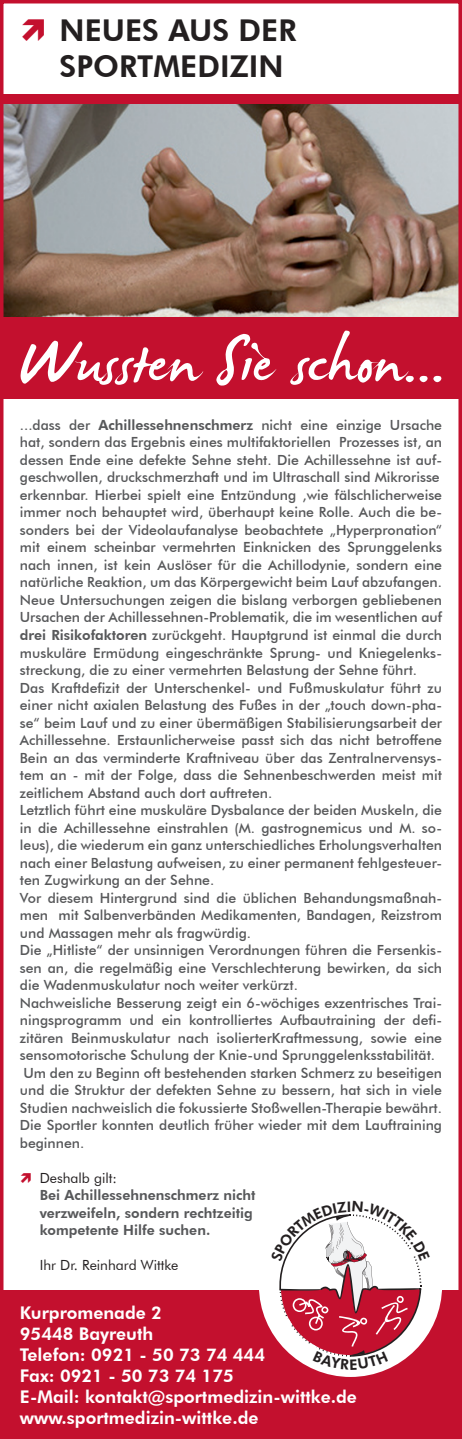
<style>
.page{position:relative;width:462px;height:1439px;background:#fff}
.page>*{position:absolute;margin:0;border:0;box-sizing:border-box;transform-origin:0 0}
.t1{font:800 30.1px/36.1px "Futura BT";color:#231f20}
.t2{font:800 17.5px/21px "Futura BT";color:#fff}
.t3{font:500 14px/17.5px "Futura BT";color:#57585a}
.t4{font:800 14px/17.5px "Futura BT";color:#57585a}
.t5{font:14px "Futura BT";color:#231f20}
.s1{font-weight:800}
</style>
<div class="page">
<div style="left:0;top:1290px;width:461px;height:149px;background:#c3102e"></div>
<div style="left:259px;top:1194px;width:182px;height:183px;background:#fff;border-radius:50%"></div>
<div style="left:0;top:94px;width:461px;height:10px;background:#c3102e"></div>
<img style="left:5px;top:104px;width:451px;height:213px">
<div style="left:0;top:317px;width:461px;height:82px;background:#c3102e"></div>
<svg style="left:20px;top:330px;width:421px;height:56px"></svg>
<div style="left:0;top:0;width:461px;height:1439px;border:4px solid #c3102e"></div>
<svg style="left:270px;top:1214px;width:159px;height:155px"></svg>
<h1 class="t1" style="left:60px;top:12px;width:238px">NEUES AUS DER<br>SPORTMEDIZIN</h1>
<p class="t3" style="left:20px;top:416px;width:423px">...dass der <span class="s1">Achillessehnenschmerz</span> nicht eine einzige Ursache hat, sondern das Ergebnis eines multifaktoriellen Prozesses ist, an dessen Ende eine defekte Sehne steht. Die Achillessehne ist auf&shy;geschwollen, druckschmerzhaft und im Ultraschall sind Mikrorisse erkennbar. Hierbei spielt eine Entzündung ,wie fälschlicherweise immer noch behauptet wird, überhaupt keine Rolle. Auch die be&shy;sonders bei der Videolaufanalyse beobachtete „Hyperpronation“ mit einem scheinbar vermehrten Einknicken des Sprunggelenks nach innen, ist kein Auslöser für die Achillodynie, sondern eine natürliche Reaktion, um das Körpergewicht beim Lauf abzufangen.<br>Neue Untersuchungen zeigen die bislang verborgen gebliebenen Ursachen der Achillessehnen-Problematik, die im wesentlichen auf <span class="s1">drei Risikofaktoren</span> zurückgeht. Hauptgrund ist einmal die durch muskuläre Ermüdung eingeschränkte Sprung- und Kniegelenks&shy;streckung, die zu einer vermehrten Belastung der Sehne führt.<br>Das Kraftdefizit der Unterschenkel- und Fußmuskulatur führt zu einer nicht axialen Belastung des Fußes in der „touch down-pha&shy;se“ beim Lauf und zu einer übermäßigen Stabilisierungsarbeit der Achillessehne. Erstaunlicherweise passt sich das nicht betroffene Bein an das verminderte Kraftniveau über das Zentralnervensys&shy;tem an - mit der Folge, dass die Sehnenbeschwerden meist mit zeitlichem Abstand auch dort auftreten.<br>Letztlich führt eine muskuläre Dysbalance der beiden Muskeln, die in die Achillessehne einstrahlen (M. gastrognemicus und M. so&shy;leus), die wiederum ein ganz unterschiedliches Erholungsverhalten nach einer Belastung aufweisen, zu einer permanent fehlgesteuer&shy;ten Zugwirkung an der Sehne.<br>Vor diesem Hintergrund sind die üblichen Behandungsmaßnah&shy;men mit Salbenverbänden Medikamenten, Bandagen, Reizstrom und Massagen mehr als fragwürdig.<br>Die „Hitliste“ der unsinnigen Verordnungen führen die Fersenkis&shy;sen an, die regelmäßig eine Verschlechterung bewirken, da sich die Wadenmuskulatur noch weiter verkürzt.<br>Nachweisliche Besserung zeigt ein 6-wöchiges exzentrisches Trai&shy;ningsprogramm und ein kontrolliertes Aufbautraining der defi&shy;zitären Beinmuskulatur nach isolierterKraftmessung, sowie eine sensomotorische Schulung der Knie-und Sprunggelenksstabilität.<br>Um den zu Beginn oft bestehenden starken Schmerz zu beseitigen und die Struktur der defekten Sehne zu bessern, hat sich in viele Studien nachweislich die fokussierte Stoßwellen-Therapie bewährt.<br>Die Sportler konnten deutlich früher wieder mit dem Lauftraining beginnen.</p>
<p class="t5" style="left:40px;top:1169px;width:79px">Deshalb gilt:</p>
<p class="t4" style="left:40px;top:1186px;width:217px">Bei Achillessehnenschmerz nicht verzweifeln, sondern rechtzeitig kompetente Hilfe suchen.</p>
<p class="t5" style="left:40px;top:1256px;width:140px">Ihr Dr. Reinhard Wittke</p>
<p class="t2" style="left:20px;top:1301px;width:338px">Kurpromenade 2<br>95448 Bayreuth<br>Telefon: 0921 - 50 73 74 444<br>Fax: 0921 - 50 73 74 175<br>E-Mail: kontakt@sportmedizin-wittke.de www.sportmedizin-wittke.de</p>
</div>
